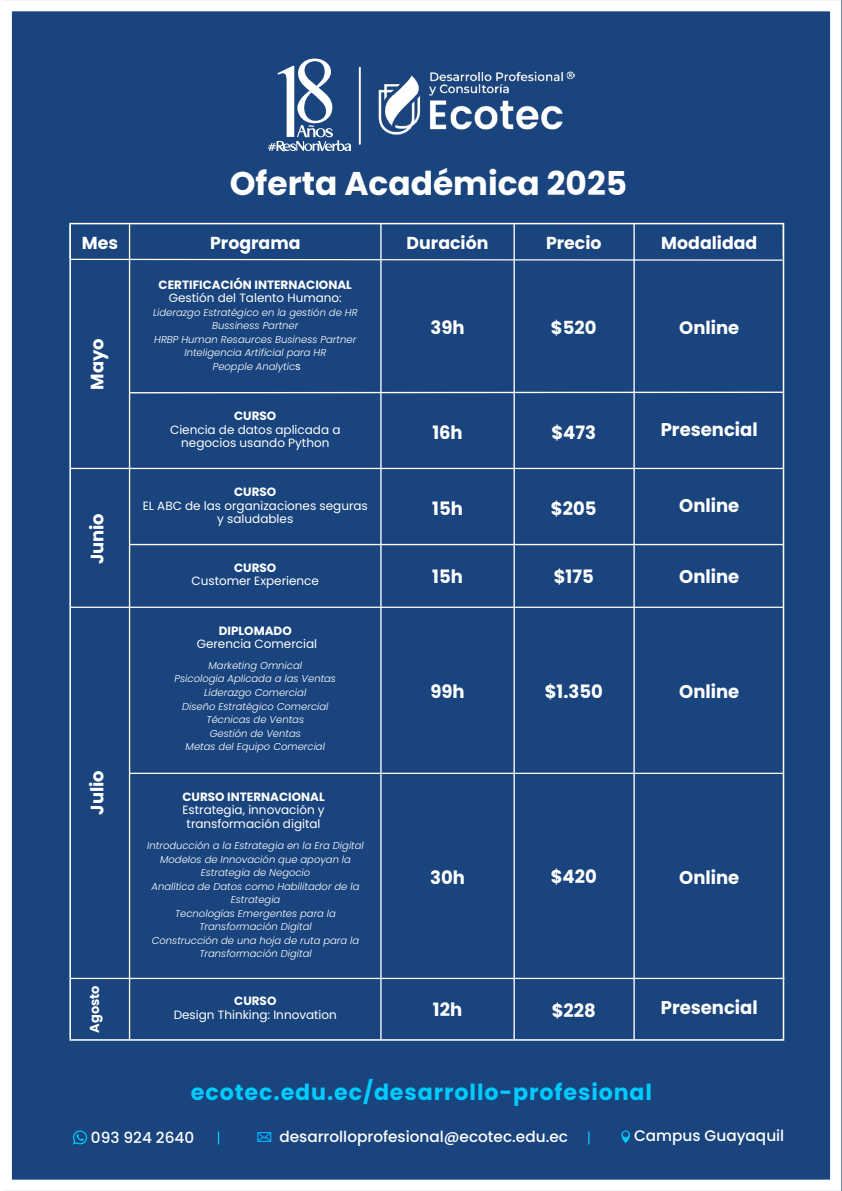
<style>
.page{position:relative;width:842px;height:1191px;background:#fff}
.page>*{position:absolute;margin:0;border:0;box-sizing:border-box;transform-origin:0 0}
.t1{font:700 32.8px "Poppins";color:#fff}
.t2{font:700 22.2px "Poppins";letter-spacing:.04em;color:#00cbfe}
.t3{font:700 18.4px "Poppins";color:#fff}
.t4{font:700 18px "Poppins";color:#fff}
.t5{font:700 17.9px "Poppins";color:#fff}
.t6{font:700 17.3px "Poppins";color:#fff}
.t7{font:500 15.3px "Poppins";color:#fff}
.t8{font:700 13px "Poppins";color:#fff}
.t9{font:12px/13.5px "Poppins";color:#fff;text-align:center}
.t10{font:700 12px "Poppins";color:#fff}
.t11{font:italic 300 10px/13.5px "Poppins";color:#fff;text-align:center}
.s1{font-weight:400;font-style:normal;font-size:10.7px}
</style>
<div class="page">
<div style="left:3px;top:0;width:838px;height:1180px;background:#19447e"></div>
<hr style="left:129px;top:224px;width:1px;height:816px;background:#fff">
<hr style="left:70px;top:224px;width:1px;height:35px;background:#fff">
<hr style="left:380px;top:224px;width:2px;height:816px;background:#fff">
<hr style="left:513px;top:224px;width:2px;height:816px;background:#fff">
<hr style="left:633px;top:224px;width:2px;height:816px;background:#fff">
<hr style="left:783px;top:224px;width:1px;height:32px;background:#fff">
<svg style="left:69px;top:258px;width:715px;height:3px;background:#7992b4"></svg>
<svg style="left:128px;top:391px;width:657px;height:3px"></svg>
<hr style="left:70px;top:468px;width:713px;height:1px;background:#fff">
<hr style="left:71px;top:606px;width:712px;height:2px;background:#fff">
<hr style="left:130px;top:544px;width:653px;height:1px;background:#fff">
<hr style="left:130px;top:772px;width:653px;height:2px;background:#fff">
<hr style="left:71px;top:977px;width:713px;height:2px;background:#fff">
<img style="left:376px;top:70px;width:198px;height:64px">
<svg style="left:268px;top:59px;width:83px;height:92px"></svg>
<hr style="left:359px;top:67px;width:2px;height:78px;background:#fff">
<h3 class="t6" style="left:82px;top:233px;width:38px">Mes</h3>
<h3 class="t5" style="left:87px;top:389px;width:53px;rotate:-90deg">Mayo</h3>
<h3 class="t5" style="left:87px;top:564px;width:53px;rotate:-90deg">Junio</h3>
<h3 class="t5" style="left:87px;top:814px;width:46px;rotate:-90deg">Julio</h3>
<h3 class="t8" style="left:87px;top:1032px;width:49px;rotate:-90deg">Agosto</h3>
<h1 class="t1" style="left:230px;top:164px;width:399px">Oferta Académica 2025</h1>
<h3 class="t6" style="left:210px;top:233px;width:92px">Programa</h3>
<h3 class="t6" style="left:407px;top:233px;width:83px">Duración</h3>
<h3 class="t6" style="left:546px;top:233px;width:57px">Precio</h3>
<h3 class="t6" style="left:661px;top:233px;width:97px">Modalidad</h3>
<p class="t10" style="left:159px;top:278px;width:195px">CERTIFICACIÓN INTERNACIONAL</p>
<p class="t9" style="left:169px;top:291px;width:174px">Gestión del Talento Humano:</p>
<p class="t11" style="left:153px;top:306px;width:206px">Liderazgo Estratégico en la gestión de HR<br>Bussiness Partner<br>HRBP Human Resaurces Business Partner<br>Inteligencia Artificial para HR<br>Peopple Analytic<span class="s1">s</span></p>
<p class="t10" style="left:234px;top:409px;width:44px">CURSO</p>
<p class="t9" style="left:170px;top:423px;width:172px">Ciencia de datos aplicada a negocios usando Python</p>
<p class="t10" style="left:234px;top:485px;width:44px">CURSO</p>
<p class="t9" style="left:143px;top:498px;width:227px">EL ABC de las organizaciones seguras y saludables</p>
<p class="t10" style="left:234px;top:560px;width:44px">CURSO</p>
<p class="t9" style="left:192px;top:574px;width:129px">Customer Experience</p>
<p class="t10" style="left:219px;top:623px;width:74px">DIPLOMADO</p>
<p class="t9" style="left:197px;top:637px;width:122px">Gerencia Comercial</p>
<p class="t11" style="left:175px;top:658px;width:163px">Marketing Omnical<br>Psicología Aplicada a las Ventas<br>Liderazgo Comercial<br>Diseño Estratégico Comercial<br>Técnicas de Ventas<br>Gestión de Ventas<br>Metas del Equipo Comercial</p>
<p class="t10" style="left:182px;top:789px;width:144px">CURSO INTERNACIONAL</p>
<p class="t9" style="left:182px;top:803px;width:144px">Estrategia, innovación y transformación digital</p>
<p class="t11" style="left:147px;top:839px;width:218px">Introducción a la Estrategia en la Era Digital<br>Modelos de Innovación que apoyan la<br>Estrategia de Negocio<br>Analítica de Datos como Habilitador de la<br>Estrategia<br>Tecnologías Emergentes para la<br>Transformación Digital<br>Construcción de una hoja de ruta para la<br>Transformación Digital</p>
<p class="t10" style="left:234px;top:994px;width:44px">CURSO</p>
<p class="t9" style="left:174px;top:1007px;width:165px">Design Thinking: Innovation</p>
<h3 class="t3" style="left:430px;top:317px;width:36px">39h</h3>
<h3 class="t4" style="left:551px;top:317px;width:47px">$520</h3>
<h3 class="t4" style="left:679px;top:317px;width:62px">Online</h3>
<h3 class="t3" style="left:432px;top:422px;width:32px">16h</h3>
<h3 class="t3" style="left:551px;top:422px;width:46px">$473</h3>
<h3 class="t3" style="left:661px;top:419px;width:99px">Presencial</h3>
<h3 class="t3" style="left:432px;top:497px;width:32px">15h</h3>
<h3 class="t3" style="left:551px;top:497px;width:47px">$205</h3>
<h3 class="t3" style="left:679px;top:495px;width:62px">Online</h3>
<h3 class="t3" style="left:432px;top:566px;width:32px">15h</h3>
<h3 class="t3" style="left:554px;top:566px;width:41px">$175</h3>
<h3 class="t3" style="left:679px;top:566px;width:62px">Online</h3>
<h3 class="t3" style="left:430px;top:680px;width:36px">99h</h3>
<h3 class="t3" style="left:545px;top:680px;width:60px">$1.350</h3>
<h3 class="t3" style="left:679px;top:680px;width:62px">Online</h3>
<h3 class="t3" style="left:430px;top:867px;width:36px">30h</h3>
<h3 class="t3" style="left:551px;top:866px;width:48px">$420</h3>
<h3 class="t3" style="left:679px;top:867px;width:62px">Online</h3>
<h3 class="t3" style="left:433px;top:998px;width:31px">12h</h3>
<h3 class="t3" style="left:552px;top:999px;width:46px">$228</h3>
<h3 class="t3" style="left:661px;top:996px;width:99px">Presencial</h3>
<h2 class="t2" style="left:191px;top:1079px;width:463px">ecotec.edu.ec/desarrollo-profesional</h2>
<h3 class="t7" style="left:91px;top:1129px;width:105px">093 924 2640</h3>
<h3 class="t7" style="left:279px;top:1127px;width:290px">desarrolloprofesional@ecotec.edu.ec</h3>
<h3 class="t7" style="left:634px;top:1126px;width:152px">Campus Guayaquil</h3>
</div>
